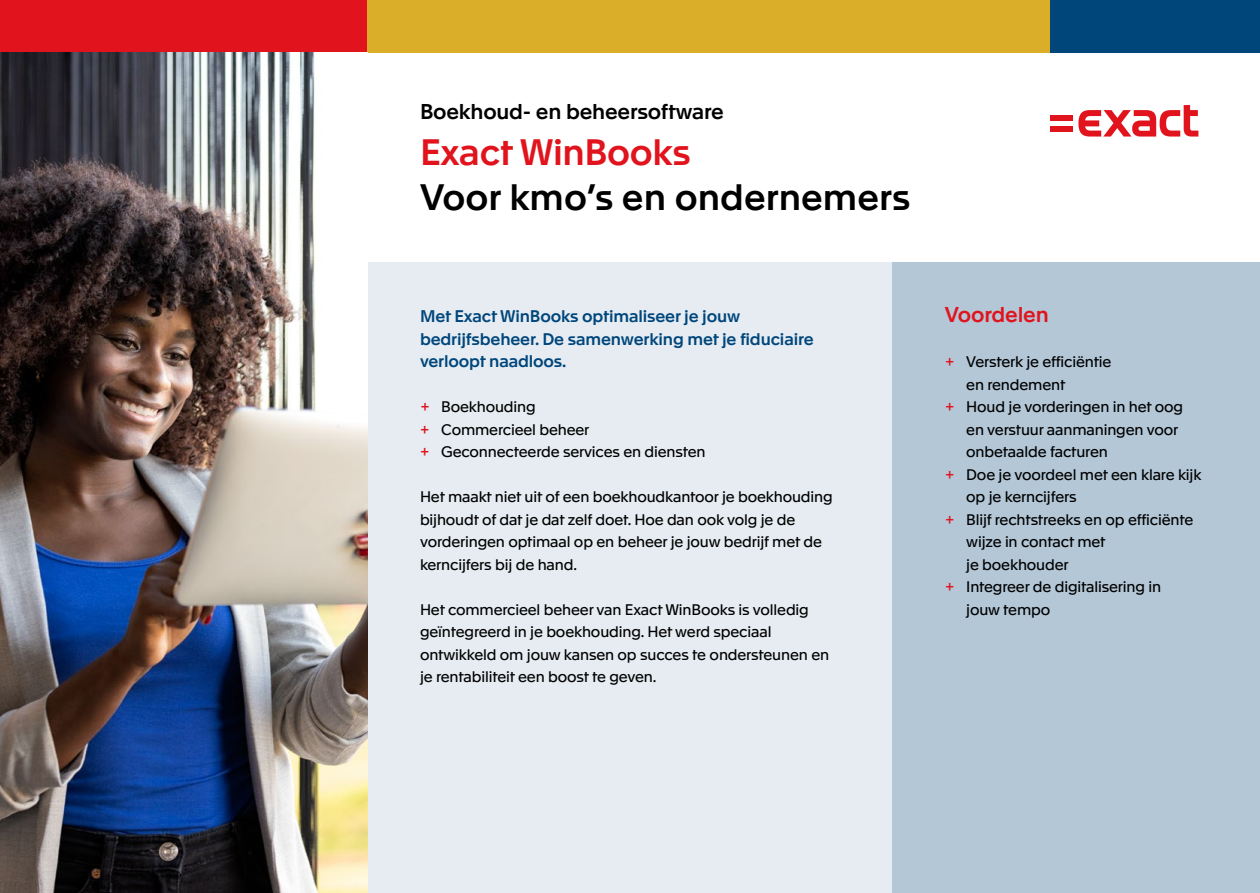
<style>
.page{position:relative;width:1260px;height:893px;background:#fff}
.page>*{position:absolute;margin:0;border:0;box-sizing:border-box;transform-origin:0 0}
.t1{font:500 36px "Apax";color:#000}
.t2{font:500 36px "Apax";letter-spacing:-.01em;color:#e1141d}
.t3{font:500 21px "Apax";letter-spacing:-.01em;color:#000}
.t4{font:500 21px "Apax";letter-spacing:-.01em;color:#e1141d}
.t5{font:500 16.5px/22.5px "Apax";letter-spacing:-.01em;color:#00467b}
.t6{font:15px/22.5px "Apax";letter-spacing:-.01em;color:#000}
.s1{font-size:16.5px;color:#e1141d}
</style>
<div class="page">
<div style="left:368px;top:262px;width:892px;height:630px;background:#e6ecf2"></div>
<div style="left:1050px;top:0;width:210px;height:52px;background:#00467b"></div>
<div style="left:1050px;top:115px;width:23px;height:6px;background:#e1141d"></div>
<div style="left:1050px;top:125px;width:23px;height:6px;background:#e1141d"></div>
<svg style="left:1078px;top:105px;width:120px;height:31px"></svg>
<div style="left:0;top:0;width:368px;height:52px;background:#e1141d"></div>
<div style="left:368px;top:0;width:682px;height:52px;background:#dbae29"></div>
<div style="left:892px;top:262px;width:368px;height:630px;background:#b3c7d7"></div>
<img style="left:0;top:52px;width:368px;height:840px">
<h2 class="t3" style="left:420px;top:97px;width:305px">Boekhoud- en beheersoftware</h2>
<h1 class="t2" style="left:420px;top:125px;width:272px">Exact WinBooks</h1>
<h1 class="t1" style="left:420px;top:170px;width:492px">Voor kmo’s en ondernemers</h1>
<p class="t5" style="left:420px;top:304px;width:395px">Met Exact WinBooks optimaliseer je jouw bedrijfsbeheer. De samenwerking met je fiduciaire verloopt naadloos.</p>
<p class="t6" style="left:420px;top:394px;width:287px"><span class="s1">+</span> Boekhouding<br><span class="s1">+</span> Commercieel beheer<br><span class="s1">+</span> Geconnecteerde services en diensten</p>
<p class="t6" style="left:420px;top:484px;width:414px">Het maakt niet uit of een boekhoudkantoor je boekhouding bijhoudt of dat je dat zelf doet. Hoe dan ook volg je de vorderingen optimaal op en beheer je jouw bedrijf met de kerncijfers bij de hand.</p>
<p class="t6" style="left:420px;top:597px;width:411px">Het commercieel beheer van Exact WinBooks is volledig geïntegreerd in je boekhouding. Het werd speciaal ontwikkeld om jouw kansen op succes te ondersteunen en je rentabiliteit een boost te geven.</p>
<h2 class="t4" style="left:945px;top:299px;width:105px">Voordelen</h2>
<p class="t6" style="left:945px;top:349px;width:168px"><span class="s1">+</span> Versterk je efficiëntie</p>
<p class="t6" style="left:966px;top:372px;width:101px">en rendement</p>
<p class="t6" style="left:945px;top:394px;width:240px"><span class="s1">+</span> Houd je vorderingen in het oog</p>
<p class="t6" style="left:966px;top:417px;width:214px">en verstuur aanmaningen voor</p>
<p class="t6" style="left:966px;top:439px;width:143px">onbetaalde facturen</p>
<p class="t6" style="left:945px;top:462px;width:258px"><span class="s1">+</span> Doe je voordeel met een klare kijk</p>
<p class="t6" style="left:966px;top:484px;width:112px">op je kerncijfers</p>
<p class="t6" style="left:945px;top:507px;width:250px"><span class="s1">+</span> Blijf rechtstreeks en op efficiënte</p>
<p class="t6" style="left:966px;top:529px;width:141px">wijze in contact met</p>
<p class="t6" style="left:966px;top:552px;width:104px">je boekhouder</p>
<p class="t6" style="left:945px;top:574px;width:218px"><span class="s1">+</span> Integreer de digitalisering in</p>
<p class="t6" style="left:966px;top:597px;width:86px">jouw tempo</p>
</div>
